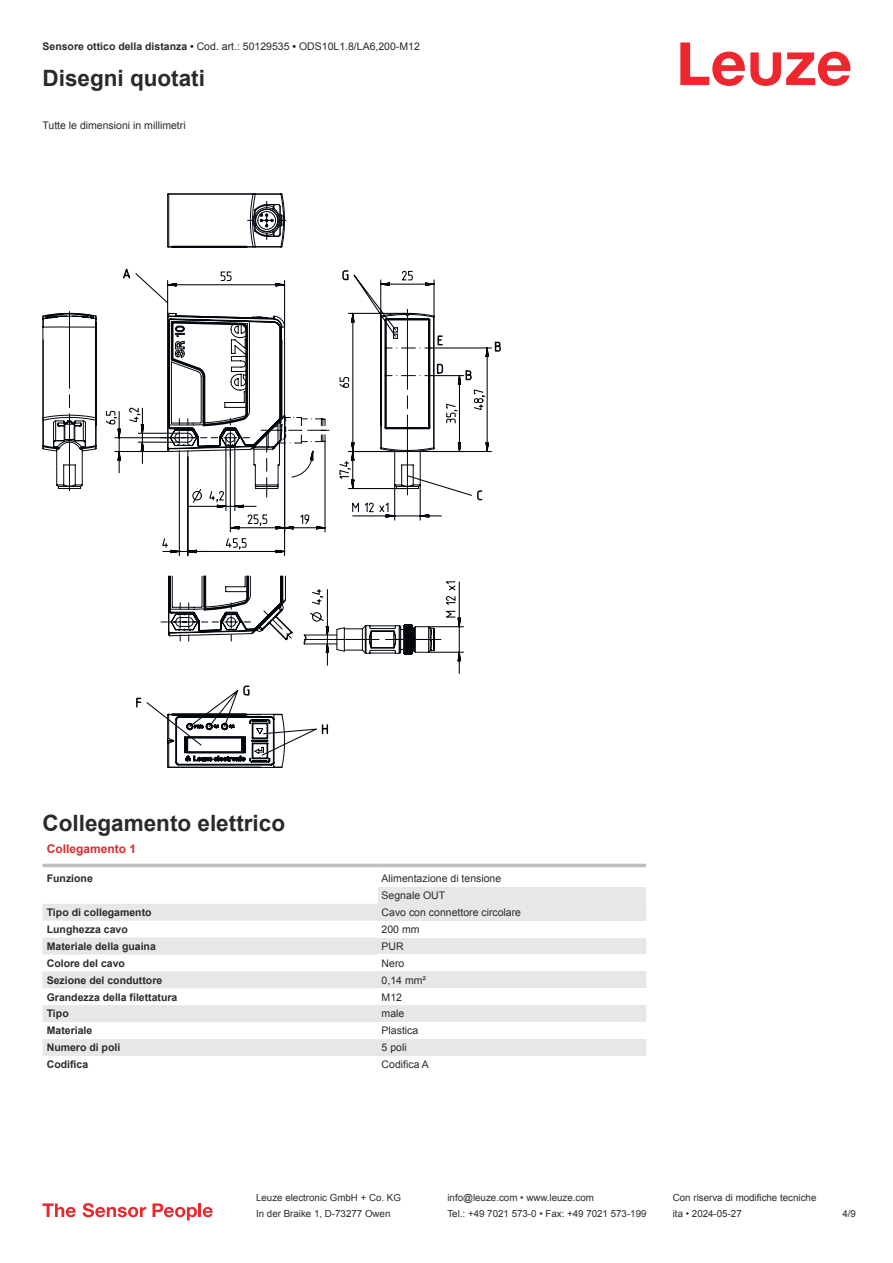
<style>
.page{position:relative;width:893px;height:1263px;background:#fff}
.page>*{position:absolute;margin:0;border:0;box-sizing:border-box;transform-origin:0 0}
.t1{font:700 22.5px "Arial";color:#2b292a}
.t2{font:700 12px "Arial";color:#db2a30}
.t3{font:10.5px/17px "Arial";color:#2b292a}
.t4{font:700 10.5px "Arial";color:#2b292a}
.t5{font:9.75px "Arial";color:#2b292a}
.s1{font-weight:700}
</style>
<div class="page">
<svg style="left:680px;top:43px;width:170px;height:43px"></svg>
<svg style="left:43px;top:863px;width:603px;height:5px"></svg>
<svg style="left:43px;top:904px;width:335px;height:152px;fill:#e6e7e9"></svg>
<hr style="left:43px;top:864px;width:335px;height:3px;background:#bdbfc1">
<hr style="left:378px;top:864px;width:268px;height:3px;background:#bdbfc1">
<div style="left:378px;top:887px;width:268px;height:17px;background:#e6e7e9"></div>
<div style="left:378px;top:904px;width:268px;height:17px;background:#e6e7e9"></div>
<div style="left:378px;top:937px;width:268px;height:17px;background:#e6e7e9"></div>
<div style="left:378px;top:971px;width:268px;height:17px;background:#e6e7e9"></div>
<div style="left:378px;top:1005px;width:268px;height:17px;background:#e6e7e9"></div>
<div style="left:378px;top:1039px;width:268px;height:17px;background:#e6e7e9"></div>
<svg style="left:43px;top:1203px;width:33px;height:14px"></svg>
<svg style="left:83px;top:1203px;width:63px;height:14px"></svg>
<svg style="left:153px;top:1203px;width:44px;height:17px"></svg>
<hr style="left:198px;top:1203px;width:3px;height:14px;background:#ed272d">
<svg style="left:203px;top:1207px;width:10px;height:10px"></svg>
<svg style="left:167px;top:193px;width:118px;height:575px"></svg>
<svg style="left:43px;top:312px;width:26px;height:178px"></svg>
<svg style="left:123px;top:200px;width:369px;height:556px"></svg>
<svg style="left:69px;top:304px;width:373px;height:338px"></svg>
<p class="t3" style="left:43px;top:39px;width:379px"><span class="s1">Sensore ottico della distanza •</span> Cod. art.: 50129535 <span class="s1">•</span> ODS10L1.8/LA6,200-M12</p>
<h1 class="t1" style="left:43px;top:70px;width:164px">Disegni quotati</h1>
<p class="t3" style="left:43px;top:117px;width:145px">Tutte le dimensioni in millimetri</p>
<h1 class="t1" style="left:43px;top:814px;width:244px">Collegamento elettrico</h1>
<p class="t2" style="left:47px;top:844px;width:91px">Collegamento 1</p>
<p class="t4" style="left:47px;top:874px;width:48px">Funzione</p>
<p class="t3" style="left:382px;top:871px;width:121px">Alimentazione di tensione<br>Segnale OUT</p>
<p class="t4" style="left:47px;top:908px;width:106px">Tipo di collegamento</p>
<p class="t3" style="left:382px;top:905px;width:141px">Cavo con connettore circolare</p>
<p class="t4" style="left:47px;top:925px;width:83px">Lunghezza cavo</p>
<p class="t3" style="left:382px;top:922px;width:39px">200 mm</p>
<p class="t4" style="left:47px;top:942px;width:111px">Materiale della guaina</p>
<p class="t3" style="left:382px;top:938px;width:24px">PUR</p>
<p class="t4" style="left:47px;top:959px;width:80px">Colore del cavo</p>
<p class="t3" style="left:382px;top:955px;width:24px">Nero</p>
<p class="t4" style="left:47px;top:976px;width:117px">Sezione del conduttore</p>
<p class="t3" style="left:382px;top:972px;width:46px">0,14 mm²</p>
<p class="t4" style="left:47px;top:993px;width:132px">Grandezza della filettatura</p>
<p class="t3" style="left:382px;top:989px;width:22px">M12</p>
<p class="t4" style="left:47px;top:1010px;width:23px">Tipo</p>
<p class="t3" style="left:382px;top:1006px;width:24px">male</p>
<p class="t4" style="left:47px;top:1027px;width:47px">Materiale</p>
<p class="t3" style="left:382px;top:1023px;width:38px">Plastica</p>
<p class="t4" style="left:47px;top:1043px;width:75px">Numero di poli</p>
<p class="t3" style="left:382px;top:1040px;width:27px">5 poli</p>
<p class="t4" style="left:47px;top:1060px;width:43px">Codifica</p>
<p class="t3" style="left:382px;top:1057px;width:49px">Codifica A</p>
<p class="t5" style="left:256px;top:1194px;width:146px">Leuze electronic GmbH + Co. KG</p>
<p class="t5" style="left:447px;top:1194px;width:148px">info@leuze.com • www.leuze.com</p>
<p class="t5" style="left:673px;top:1194px;width:145px">Con riserva di modifiche tecniche</p>
<p class="t5" style="left:256px;top:1210px;width:136px">In der Braike 1, D-73277 Owen</p>
<p class="t5" style="left:447px;top:1210px;width:201px">Tel.: +49 7021 573-0 • Fax: +49 7021 573-199</p>
<p class="t5" style="left:673px;top:1210px;width:70px">ita • 2024-05-27</p>
<p class="t5" style="left:842px;top:1210px;width:15px">4 /9</p>
</div>
